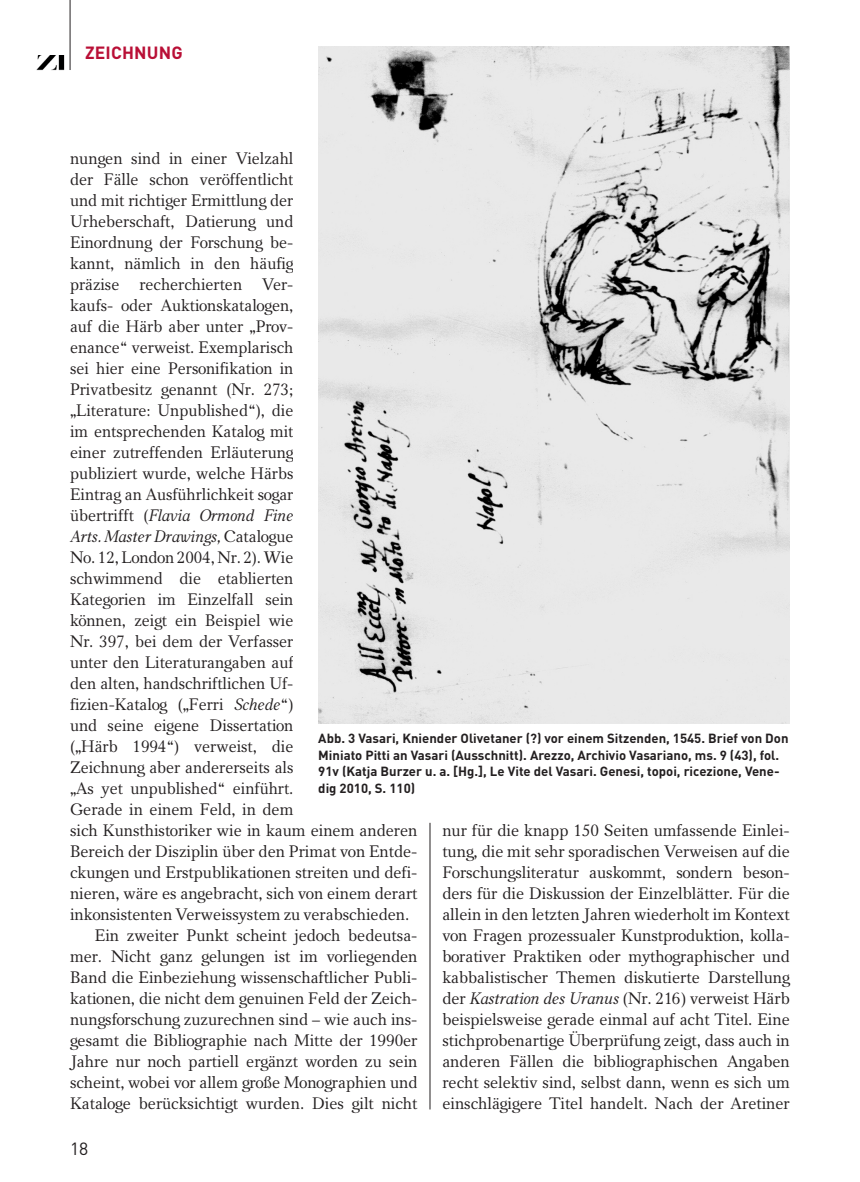
<style>
.page{position:relative;width:860px;height:1182px;background:#fff}
.page>*{position:absolute;margin:0;border:0;box-sizing:border-box;transform-origin:0 0}
.t1{font:700 17.5px "DINOT";letter-spacing:.01em;color:#b90f36}
.t2{font:17.5px "DINOT";color:#231f20}
.t3{font:16.62px/21px "Carniola";letter-spacing:-.005em;color:#231f20;text-align:justify}
.t4{font:italic 16.62px "Carniola";color:#231f20}
.t5{font:700 13.12px/16.6px "DINOT";color:#231f20}
.s1{font-style:normal}
.s2{font-style:italic}
</style>
<div class="page">
<hr style="left:429px;top:823px;width:1px;height:286px;background:#231f20">
<hr style="left:70px;top:0;width:1px;height:70px;background:#231f20">
<div style="left:37px;top:55px;width:29px;height:16px;background:#e0e0e0"></div>
<img style="left:37px;top:55px;width:27px;height:15px">
<img style="left:318px;top:46px;width:471px;height:677px">
<p class="t1" style="left:85px;top:46px;width:99px">ZEICHNUNG</p>
<p class="t3" style="left:70px;top:147px;width:225px">nungen sind in einer Vielzahl</p>
<p class="t3" style="left:70px;top:168px;width:225px">der Fälle schon veröffentlicht</p>
<p class="t3" style="left:70px;top:189px;width:225px">und mit richtiger Ermittlung der</p>
<p class="t3" style="left:70px;top:210px;width:225px">Urheberschaft, Datierung und</p>
<p class="t3" style="left:70px;top:231px;width:225px">Einordnung der Forschung be-</p>
<p class="t3" style="left:70px;top:252px;width:225px">kannt, nämlich in den häufig</p>
<p class="t3" style="left:70px;top:273px;width:225px">präzise recherchierten Ver-</p>
<p class="t3" style="left:70px;top:294px;width:225px">kaufs- oder Auktionskatalogen,</p>
<p class="t3" style="left:70px;top:315px;width:225px">auf die Härb aber unter „Prov-</p>
<p class="t3" style="left:70px;top:336px;width:225px">enance“ verweist. Exemplarisch</p>
<p class="t3" style="left:70px;top:357px;width:225px">sei hier eine Personifikation in</p>
<p class="t3" style="left:70px;top:378px;width:225px">Privatbesitz genannt (Nr. 273;</p>
<p class="t3" style="left:70px;top:399px;width:225px">„Literature: Unpublished“), die</p>
<p class="t3" style="left:70px;top:420px;width:225px">im entsprechenden Katalog mit</p>
<p class="t3" style="left:70px;top:441px;width:225px">einer zutreffenden Erläuterung</p>
<p class="t3" style="left:70px;top:462px;width:225px">publiziert wurde, welche Härbs</p>
<p class="t3" style="left:70px;top:483px;width:225px">Eintrag an Ausführlichkeit sogar</p>
<p class="t4" style="left:70px;top:505px;width:225px"><span class="s1">übertrifft (</span>Flavia Ormond Fine</p>
<p class="t4" style="left:70px;top:526px;width:225px">Arts. Master Drawings, <span class="s1">Catalogue</span></p>
<p class="t3" style="left:70px;top:546px;width:225px">No. 12, London 2004, Nr. 2). Wie</p>
<p class="t3" style="left:70px;top:567px;width:225px">schwimmend die etablierten</p>
<p class="t3" style="left:70px;top:588px;width:225px">Kategorien im Einzelfall sein</p>
<p class="t3" style="left:70px;top:609px;width:225px">können, zeigt ein Beispiel wie</p>
<p class="t3" style="left:70px;top:630px;width:225px">Nr. 397, bei dem der Verfasser</p>
<p class="t3" style="left:70px;top:651px;width:225px">unter den Literaturangaben auf</p>
<p class="t3" style="left:70px;top:672px;width:225px">den alten, handschriftlichen Uf-</p>
<p class="t3" style="left:70px;top:693px;width:225px">fizien-Katalog („Ferri <span class="s2">Schede</span>“)</p>
<p class="t3" style="left:70px;top:714px;width:225px">und seine eigene Dissertation</p>
<p class="t3" style="left:70px;top:735px;width:225px">(„Härb 1994“) verweist, die</p>
<p class="t3" style="left:70px;top:756px;width:225px">Zeichnung aber andererseits als</p>
<p class="t3" style="left:70px;top:777px;width:225px">„As yet unpublished“ einführt.</p>
<p class="t3" style="left:70px;top:798px;width:225px">Gerade in einem Feld, in dem</p>
<p class="t3" style="left:70px;top:819px;width:349px">sich Kunsthistoriker wie in kaum einem anderen</p>
<p class="t3" style="left:70px;top:840px;width:349px">Bereich der Disziplin über den Primat von Entde-</p>
<p class="t3" style="left:70px;top:861px;width:349px">ckungen und Erstpublikationen streiten und defi-</p>
<p class="t3" style="left:70px;top:882px;width:349px">nieren, wäre es angebracht, sich von einem derart</p>
<p class="t3" style="left:70px;top:903px;width:341px">inkonsistenten Verweissystem zu verabschieden.</p>
<p class="t3" style="left:95px;top:924px;width:324px">Ein zweiter Punkt scheint jedoch bedeutsa-</p>
<p class="t3" style="left:70px;top:945px;width:349px">mer. Nicht ganz gelungen ist im vorliegenden</p>
<p class="t3" style="left:70px;top:966px;width:349px">Band die Einbeziehung wissenschaftlicher Publi-</p>
<p class="t3" style="left:70px;top:987px;width:349px">kationen, die nicht dem genuinen Feld der Zeich-</p>
<p class="t3" style="left:70px;top:1008px;width:349px">nungsforschung zuzurechnen sind – wie auch ins-</p>
<p class="t3" style="left:70px;top:1029px;width:349px">gesamt die Bibliographie nach Mitte der 1990er</p>
<p class="t3" style="left:70px;top:1050px;width:349px">Jahre nur noch partiell ergänzt worden zu sein</p>
<p class="t3" style="left:70px;top:1071px;width:349px">scheint, wobei vor allem große Monographien und</p>
<p class="t3" style="left:70px;top:1092px;width:349px">Kataloge berücksichtigt wurden. Dies gilt nicht</p>
<p class="t5" style="left:318px;top:731px;width:471px">Abb. 3 Vasari, Kniender Olivetaner (?) vor einem Sitzenden, 1545. Brief von Don Miniato Pitti an Vasari (Ausschnitt). Arezzo, Archivio Vasariano, ms. 9 (43), fol.<br>91v (Katja Burzer u. a. [Hg.], Le Vite del Vasari. Genesi, topoi, ricezione, Vene&shy;dig 2010, S. 110)</p>
<p class="t3" style="left:442px;top:819px;width:349px">nur für die knapp 150 Seiten umfassende Einlei&shy;tung, die mit sehr sporadischen Verweisen auf die Forschungsliteratur auskommt, sondern beson&shy;ders für die Diskussion der Einzelblätter. Für die allein in den letzten Jahren wiederholt im Kontext von Fragen prozessualer Kunstproduktion, kolla&shy;borativer Praktiken oder mythographischer und kabbalistischer Themen diskutierte Darstellung der <span class="s2">Kastration des Uranus</span> (Nr. 216) verweist Härb beispielsweise gerade einmal auf acht Titel. Eine stichprobenartige Überprüfung zeigt, dass auch in anderen Fällen die bibliographischen Angaben recht selektiv sind, selbst dann, wenn es sich um einschlägigere Titel handelt. Nach der Aretiner</p>
<p class="t2" style="left:70px;top:1142px;width:20px">18</p>
</div>
